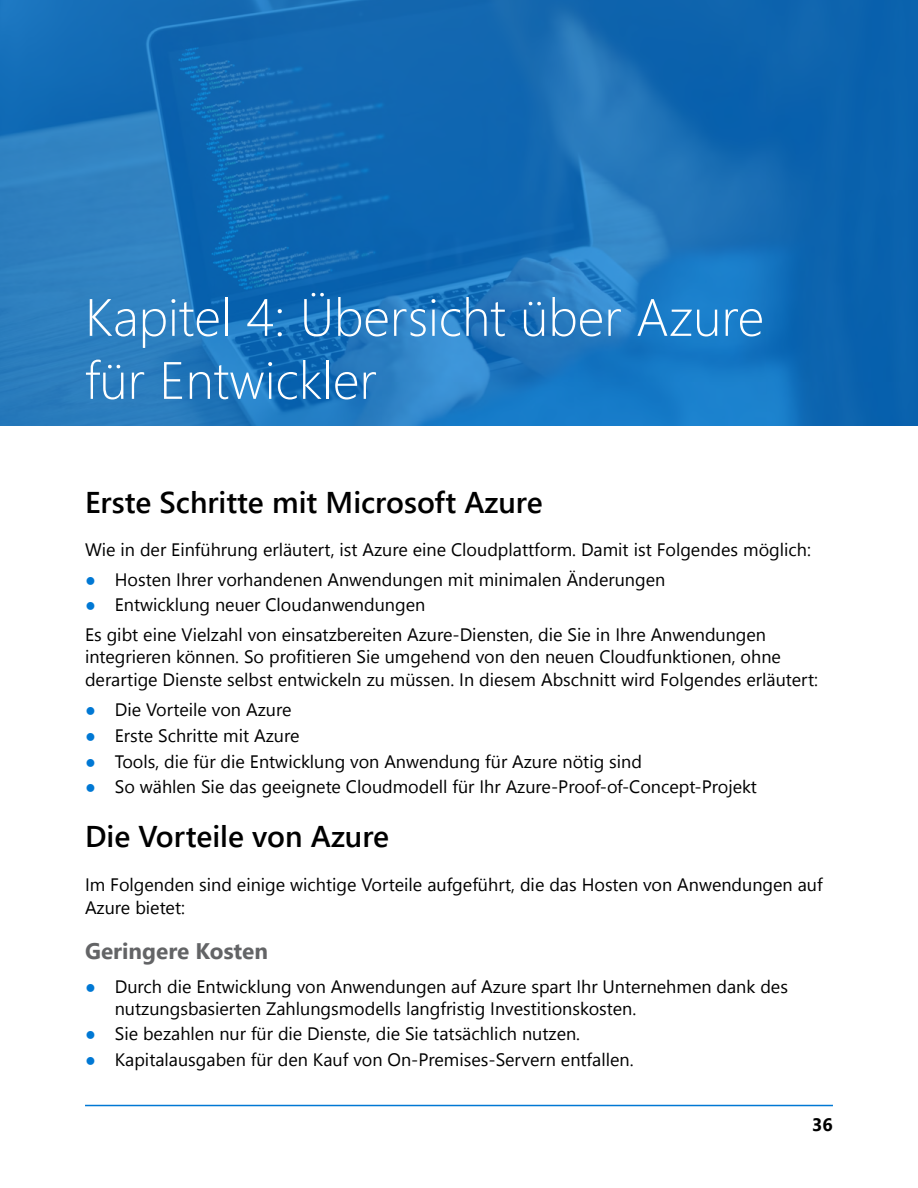
<style>
.page{position:relative;width:918px;height:1188px;background:#fff}
.page>*{position:absolute;margin:0;border:0;box-sizing:border-box;transform-origin:0 0}
.t1{font:300 52.5px/63px "Segoe UI";color:#fff}
.t2{font:600 30px "Segoe UI";color:#000}
.t3{font:700 22.5px "Segoe UI";color:#636466}
.t4{font:18px/22.5px "Segoe UI";color:#000}
.t5{font:700 18px "Segoe UI";color:#000}
.s1{color:#0078d4}
</style>
<div class="page">
<hr style="left:85px;top:1105px;width:748px;height:1px;background:#0078d4">
<svg style="left:0;top:0;width:918px;height:425px;background:#186fb7"></svg>
<h1 class="t1" style="left:85px;top:281px;width:681px">Kapitel 4: Übersicht über Azure für Entwickler</h1>
<h2 class="t2" style="left:85px;top:474px;width:459px">Erste Schritte mit Microsoft Azure</h2>
<p class="t4" style="left:85px;top:538px;width:727px">Wie in der Einführung erläutert, ist Azure eine Cloudplattform. Damit ist Folgendes möglich:</p>
<p class="t4" style="left:85px;top:568px;width:582px"><span class="s1">●</span> Hosten Ihrer vorhandenen Anwendungen mit minimalen Änderungen</p>
<p class="t4" style="left:85px;top:593px;width:342px"><span class="s1">●</span> Entwicklung neuer Cloudanwendungen</p>
<p class="t4" style="left:85px;top:623px;width:734px">Es gibt eine Vielzahl von einsatzbereiten Azure-Diensten, die Sie in Ihre Anwendungen integrieren können. So profitieren Sie umgehend von den neuen Cloudfunktionen, ohne derartige Dienste selbst entwickeln zu müssen. In diesem Abschnitt wird Folgendes erläutert:</p>
<p class="t4" style="left:85px;top:698px;width:208px"><span class="s1">●</span> Die Vorteile von Azure</p>
<p class="t4" style="left:85px;top:724px;width:216px"><span class="s1">●</span> Erste Schritte mit Azure</p>
<p class="t4" style="left:85px;top:750px;width:558px"><span class="s1">●</span> Tools, die für die Entwicklung von Anwendung für Azure nötig sind</p>
<p class="t4" style="left:85px;top:775px;width:674px"><span class="s1">●</span> So wählen Sie das geeignete Cloudmodell für Ihr Azure-Proof-of-Concept-Projekt</p>
<h2 class="t2" style="left:85px;top:808px;width:306px">Die Vorteile von Azure</h2>
<p class="t4" style="left:85px;top:873px;width:739px">Im Folgenden sind einige wichtige Vorteile aufgeführt, die das Hosten von Anwendungen auf<br>Azure bietet:</p>
<h3 class="t3" style="left:85px;top:929px;width:185px">Geringere Kosten</h3>
<p class="t4" style="left:115px;top:975px;width:675px;line-height:21.6px;text-indent:-30px"><span class="s1">●</span> Durch die Entwicklung von Anwendungen auf Azure spart Ihr Unternehmen dank des nutzungsbasierten Zahlungsmodells langfristig Investitionskosten.</p>
<p class="t4" style="left:85px;top:1022px;width:497px"><span class="s1">●</span> Sie bezahlen nur für die Dienste, die Sie tatsächlich nutzen.</p>
<p class="t4" style="left:85px;top:1048px;width:550px"><span class="s1">●</span> Kapitalausgaben für den Kauf von On-Premises-Servern entfallen.</p>
<p class="t5" style="left:812px;top:1107px;width:22px">36</p>
</div>
